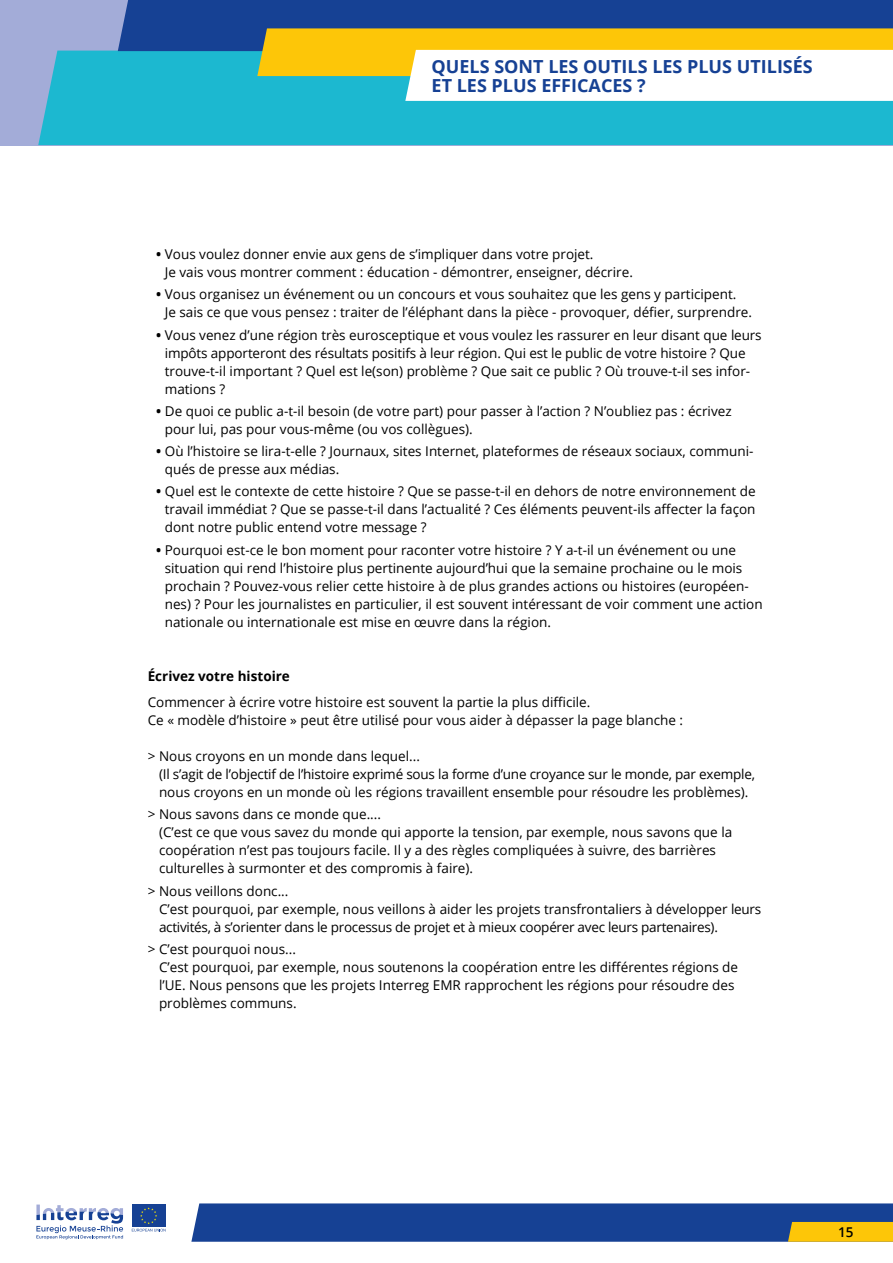
<style>
.page{position:relative;width:893px;height:1263px;background:#fff}
.page>*{position:absolute;margin:0;border:0;box-sizing:border-box;transform-origin:0 0}
.t1{font:700 18px/19.5px "Open Sans";color:#164194}
.t2{font:13.5px/18px "Open Sans";color:#000}
.t3{font:700 13.5px "Open Sans";color:#000}
.t4{font:600 13.5px "Open Sans";color:#000}
.s1{font-weight:700}
</style>
<div class="page">
<svg style="left:191px;top:1203px;width:702px;height:39px;background:#2d4f8c"></svg>
<div style="left:132px;top:1204px;width:34px;height:23px;background:#164194"></div>
<svg style="left:132px;top:1207px;width:34px;height:24px"></svg>
<svg style="left:36px;top:1204px;width:87px;height:35px"></svg>
<div style="left:0;top:0;width:893px;height:145px;background:#a3acd8"></div>
<div style="left:38px;top:51px;width:855px;height:94px;background:#1cb8d0"></div>
<svg style="left:118px;top:0;width:775px;height:101px;background:#94ab9e"></svg>
<h1 class="t1" style="left:432px;top:56px;width:383px">QUELS SONT LES OUTILS LES PLUS UTILISÉS<br>ET LES PLUS EFFICACES ?</h1>
<h1 class="t1" style="left:405px;top:71px;width:353px">ALGEMENE STRATEGISCHE RICHTLIJNEN</h1>
<p class="t2" style="left:165px;top:245px;width:470px;text-indent:-9px"><span class="s1">•</span> Vous voulez donner envie aux gens de s’impliquer dans votre projet.<br>Je vais vous montrer comment : éducation - démontrer, enseigner, décrire.</p>
<p class="t2" style="left:165px;top:285px;width:589px;text-indent:-9px"><span class="s1">•</span> Vous organisez un événement ou un concours et vous souhaitez que les gens y participent.<br>Je sais ce que vous pensez : traiter de l’éléphant dans la pièce - provoquer, défier, surprendre.</p>
<p class="t2" style="left:165px;top:325px;width:598px;text-indent:-9px"><span class="s1">•</span> Vous venez d’une région très eurosceptique et vous voulez les rassurer en leur disant que leurs impôts apporteront des résultats positifs à leur région. Qui est le public de votre histoire ? Que trouve-t-il important ? Quel est le(son) problème ? Que sait ce public ? Où trouve-t-il ses infor&shy;mations ?</p>
<p class="t2" style="left:165px;top:401px;width:568px;text-indent:-9px"><span class="s1">•</span> De quoi ce public a-t-il besoin (de votre part) pour passer à l’action ? N’oubliez pas : écrivez pour lui, pas pour vous-même (ou vos collègues).</p>
<p class="t2" style="left:165px;top:442px;width:590px;text-indent:-9px"><span class="s1">•</span> Où l’histoire se lira-t-elle ? Journaux, sites Internet, plateformes de réseaux sociaux, communi&shy;qués de presse aux médias.</p>
<p class="t2" style="left:165px;top:482px;width:592px;text-align:justify;text-indent:-9px"><span class="s1">•</span> Quel est le contexte de cette histoire ? Que se passe-t-il en dehors de notre environnement de travail immédiat ? Que se passe-t-il dans l’actualité ? Ces éléments peuvent-ils affecter la façon dont notre public entend votre message ?</p>
<p class="t2" style="left:165px;top:540px;width:599px;text-indent:-9px"><span class="s1">•</span> Pourquoi est-ce le bon moment pour raconter votre histoire ? Y a-t-il un événement ou une situation qui rend l’histoire plus pertinente aujourd’hui que la semaine prochaine ou le mois prochain ? Pouvez-vous relier cette histoire à de plus grandes actions ou histoires (européen&shy;nes) ? Pour les journalistes en particulier, il est souvent intéressant de voir comment une action nationale ou internationale est mise en œuvre dans la région.</p>
<p class="t3" style="left:148px;top:666px;width:144px">Écrivez votre histoire</p>
<p class="t2" style="left:148px;top:693px;width:537px">Commencer à écrire votre histoire est souvent la partie la plus difficile.<br>Ce « modèle d’histoire » peut être utilisé pour vous aider à dépasser la page blanche :</p>
<p class="t2" style="left:159px;top:747px;width:597px;text-indent:-11px">&gt; Nous croyons en un monde dans lequel...<br>(Il s’agit de l’objectif de l’histoire exprimé sous la forme d’une croyance sur le monde, par exemple, nous croyons en un monde où les régions travaillent ensemble pour résoudre les problèmes).</p>
<p class="t2" style="left:159px;top:805px;width:575px;text-indent:-11px">&gt; Nous savons dans ce monde que....<br>(C’est ce que vous savez du monde qui apporte la tension, par exemple, nous savons que la coopération n’est pas toujours facile. Il y a des règles compliquées à suivre, des barrières culturelles à surmonter et des compromis à faire).</p>
<p class="t2" style="left:159px;top:881px;width:604px;text-indent:-11px">&gt; Nous veillons donc...<br>C’est pourquoi, par exemple, nous veillons à aider les projets transfrontaliers à développer leurs activités, à s’orienter dans le processus de projet et à mieux coopérer avec leurs partenaires).</p>
<p class="t2" style="left:159px;top:939px;width:581px;text-indent:-11px">&gt; C’est pourquoi nous...<br>C’est pourquoi, par exemple, nous soutenons la coopération entre les différentes régions de l’UE. Nous pensons que les projets Interreg EMR rapprochent les régions pour résoudre des problèmes communs.</p>
<p class="t4" style="left:838px;top:1222px;width:17px">15</p>
</div>
